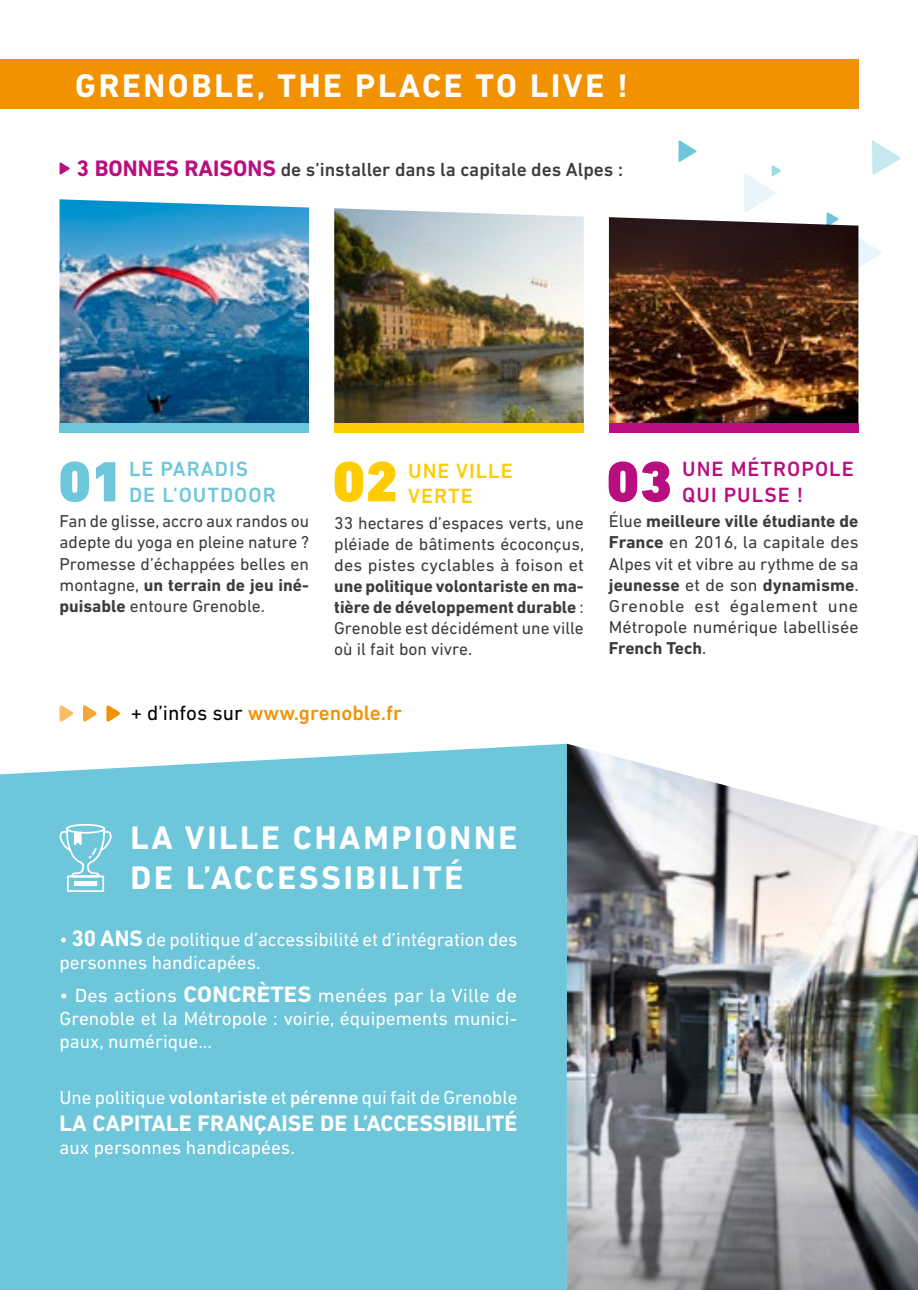
<style>
.page{position:relative;width:918px;height:1290px;background:#fff}
.page>*{position:absolute;margin:0;border:0;box-sizing:border-box;transform-origin:0 0}
.t1{font:900 57.75px "DIN Next LT Pro";color:#6dc6da}
.t2{font:900 57.75px "DIN Next LT Pro";color:#b80e80}
.t3{font:900 57.75px "DIN Next LT Pro";color:#fc0}
.t4{font:700 33.25px/39.9px "DIN Next LT Pro";letter-spacing:.08em;color:#fff}
.t5{font:700 22.75px "DIN Next LT Pro";color:#fff}
.t6{font:500 21px "DIN Next LT Pro";color:#f39200}
.t7{font:500 21px/25.2px "DIN Next LT Pro";letter-spacing:.05em;color:#b80e80}
.t8{font:500 21px/25.2px "DIN Next LT Pro";letter-spacing:.05em;color:#6dc6da}
.t9{font:500 21px/25.2px "DIN Next LT Pro";letter-spacing:.05em;color:#fc0}
.t10{font:19.25px/23.1px "DIN Next LT Pro";color:#fff}
.t11{font:19.25px/23.1px "DIN Next LT Pro";color:#fff;text-align:justify;scale:1.05 1}
.t12{font:500 19.25px "DIN Next LT Pro";color:#3c3c3b}
.t13{font:17.5px/21px "DIN Next LT Pro";color:#3c3c3b;text-align:justify}
.t14{font:700 17.5px/21px "DIN Next LT Pro";color:#3c3c3b;text-align:justify}
.s1{font-weight:700;font-size:22.75px;color:#b80e80}
.s2{font-weight:700}
.s3{font-weight:400}
.s4{font-weight:400;color:#000}
.s5{font-weight:700;font-size:22.75px}
.s6{font-weight:500}
</style>
<div class="page">
<div style="left:0;top:60px;width:858px;height:49px;background:#f39200"></div>
<div style="left:0;top:744px;width:567px;height:546px;background:#6dc6da"></div>
<img style="left:60px;top:199px;width:249px;height:224px">
<img style="left:334px;top:208px;width:250px;height:215px">
<img style="left:609px;top:217px;width:249px;height:206px">
<div style="left:60px;top:423px;width:249px;height:10px;background:#6dc6da"></div>
<div style="left:334px;top:423px;width:250px;height:10px;background:#fc0"></div>
<div style="left:609px;top:423px;width:249px;height:10px;background:#b80e80"></div>
<img style="left:567px;top:744px;width:351px;height:546px">
<div style="left:66px;top:824px;width:39px;height:9px;border:2px solid #fff;border-radius:50%"></div>
<svg style="left:58px;top:826px;width:56px;height:67px;background:#8cd2e1"></svg>
<svg style="left:678px;top:140px;width:19px;height:22px"></svg>
<svg style="left:744px;top:165px;width:37px;height:47px"></svg>
<svg style="left:824px;top:212px;width:58px;height:64px"></svg>
<svg style="left:872px;top:140px;width:29px;height:35px"></svg>
<svg style="left:59px;top:162px;width:11px;height:13px"></svg>
<svg style="left:59px;top:705px;width:61px;height:17px"></svg>
<h2 class="t4" style="left:75px;top:65px;width:554px">GRENOBLE, THE PLACE TO LIVE !</h2>
<p class="t12" style="left:77px;top:158px;width:548px"><span class="s1">3 BONNES RAISONS</span> de s’installer dans la capitale des Alpes :</p>
<h1 class="t1" style="left:58px;top:447px;width:67px">01</h1>
<p class="t7" style="left:682px;top:456px;width:173px">UNE MÉTROPOLE<br>QUI PULSE !</p>
<p class="t13" style="left:609px;top:511px;width:251px">Élue <span class="s2">meilleure ville étudiante de France</span> en 2016, la capitale des Alpes vit et vibre au rythme de sa <span class="s2">jeunesse</span> et de son <span class="s2">dynamisme</span>.<br>Grenoble est également une Métropole numérique labellisée <span class="s2">French Tech</span>.</p>
<h1 class="t3" style="left:332px;top:447px;width:67px">02</h1>
<h1 class="t2" style="left:606px;top:447px;width:67px">03</h1>
<p class="t8" style="left:129px;top:456px;width:148px">LE PARADIS<br>DE L’OUTDOOR</p>
<p class="t13" style="left:60px;top:511px;width:251px">Fan de glisse, accro aux randos ou adepte du yoga en pleine nature ?<br>Promesse d’échappées belles en montagne, <span class="s2">un terrain de jeu iné&shy;puisable</span> entoure Grenoble.</p>
<p class="t9" style="left:408px;top:458px;width:106px">UNE VILLE<br>VERTE</p>
<p class="t13" style="left:334px;top:512px;width:251px">33 hectares d’espaces verts, une pléiade de bâtiments écoconçus, des pistes cyclables à foison et</p>
<p class="t14" style="left:334px;top:575px;width:251px">une politique volontariste en ma&shy;tière de développement durable <span class="s3">:<br>Grenoble est décidément une ville où il fait bon vivre.</span></p>
<p class="t6" style="left:131px;top:701px;width:273px"><span class="s4">+ d’infos sur</span> www.grenoble.fr</p>
<h2 class="t4" style="left:131px;top:817px;width:388px">LA VILLE CHAMPIONNE<br>DE L’ACCESSIBILITÉ</h2>
<p class="t10" style="left:60px;top:928px;width:459px">• <span class="s5">30 ANS</span> de politique d’accessibilité et d’intégration des personnes handicapées.</p>
<p class="t11" style="left:60px;top:983px;width:437px">• Des actions <span class="s5">CONCRÈTES</span> menées par la Ville de Grenoble et la Métropole : voirie, équipements munici&shy;paux, numérique...</p>
<p class="t10" style="left:60px;top:1085px;width:459px">Une politique <span class="s6">volontariste</span> et <span class="s6">pérenne</span> qui fait de Grenoble</p>
<h3 class="t5" style="left:60px;top:1110px;width:459px">LA CAPITALE FRANÇAISE DE L’ACCESSIBILITÉ</h3>
<p class="t10" style="left:60px;top:1136px;width:237px">aux personnes handicapées.</p>
</div>
